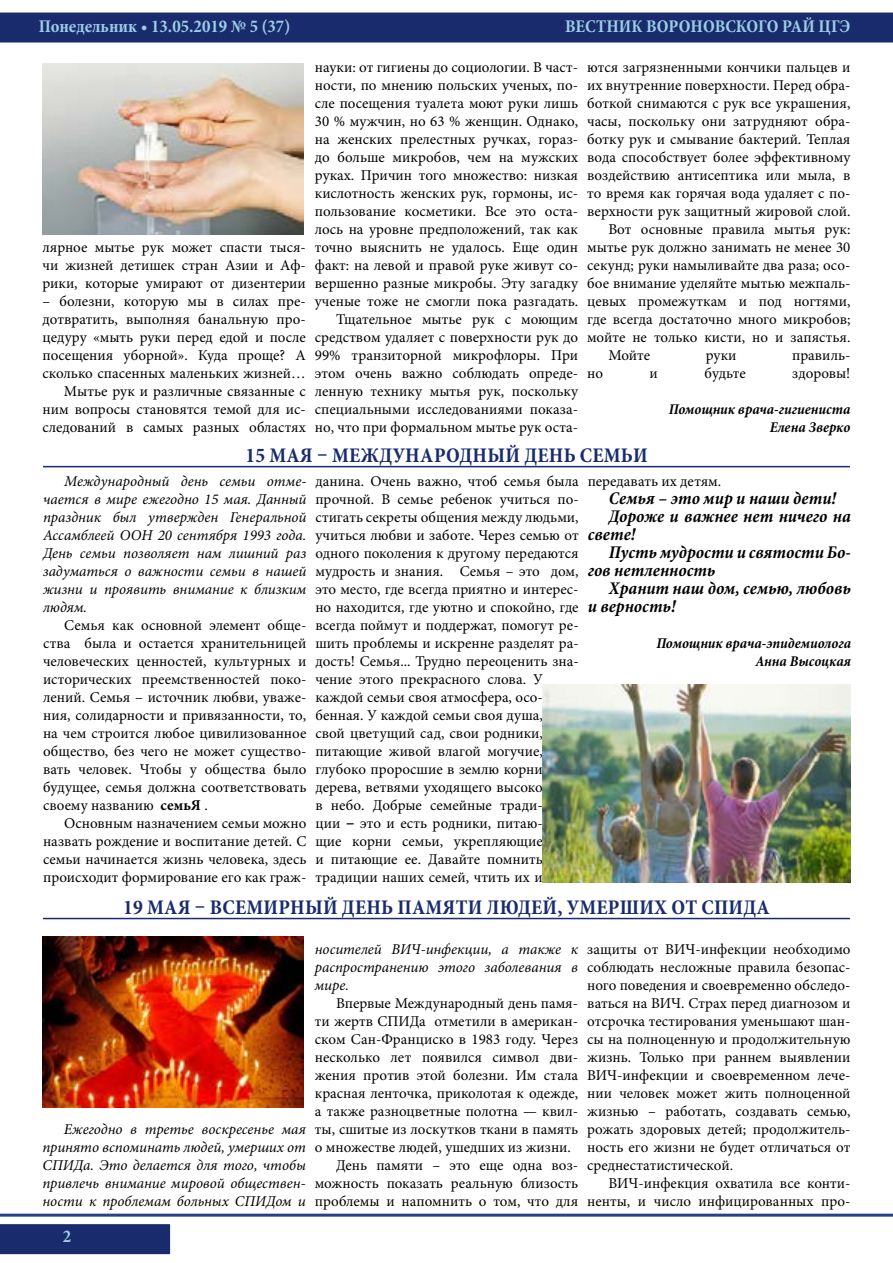
<style>
.page{position:relative;width:893px;height:1263px;background:#fff}
.page>*{position:absolute;margin:0;border:0;box-sizing:border-box;transform-origin:0 0}
.t1{font:700 condensed 21px "Minion Pro";letter-spacing:.01em;color:#192b6c}
.t2{font:italic 700 condensed 18px "Minion Pro";color:#000}
.t3{font:700 condensed 18px "Minion Pro";color:#9ccde4}
.t4{font:15px/18px "Minion Pro";color:#000;text-align:justify}
.t5{font:italic 15px/18px "Minion Pro";color:#000;text-align:justify}
.t6{font:italic 700 condensed 15px/18px "Minion Pro";color:#000;text-align:right}
.s1{font-weight:700}
.s2{font-weight:700;font-style:italic;font-stretch:condensed;font-size:18px}
</style>
<div class="page">
<div style="left:0;top:1224px;width:170px;height:30px;background:#192b6c"></div>
<div style="left:0;top:13px;width:893px;height:30px;background:#192b6c"></div>
<hr style="left:0;top:1214px;width:893px;height:3px;background:#25408f">
<hr style="left:43px;top:466px;width:807px;height:1px;background:#192b6c">
<img style="left:43px;top:63px;width:260px;height:171px">
<img style="left:543px;top:684px;width:307px;height:198px">
<hr style="left:43px;top:918px;width:807px;height:1px;background:#192b6c">
<img style="left:43px;top:936px;width:260px;height:171px">
<p class="t3" style="left:43px;top:13px;width:287px">ВЕСТНИК ВОРОНОВСКОГО РАЙ ЦГЭ</p>
<p class="t3" style="left:599px;top:14px;width:253px">Понедельник • 07.01.2019 № 1 (33)</p>
<p class="t3" style="left:39px;top:13px;width:253px">Понедельник • 13.05.2019 № 5 (37)</p>
<p class="t3" style="left:565px;top:13px;width:23px">ВЕСТНИК</p>
<p class="t3" style="left:646px;top:13px;width:24px">ВОРОНО</p>
<p class="t3" style="left:715px;top:13px;width:23px">ВСКОГО</p>
<p class="t3" style="left:782px;top:13px;width:12px">РАЙ</p>
<p class="t3" style="left:819px;top:13px;width:33px">ЦГЭ</p>
<p class="t4" style="left:43px;top:238px;width:265px">лярное мытье рук может спасти тыся&shy;чи жизней детишек стран Азии и Аф&shy;рики, которые умирают от дизентерии</p>
<p class="t4" style="left:43px;top:292px;width:265px;text-align:right">– болезни, которую мы в силах пре&shy;дотвратить, выполняя банальную про&shy;цедуру «мыть руки перед едой и после посещения уборной». Куда проще? А сколько спасенных маленьких жизней… Мытье рук и различные связанные с ним вопросы становятся темой для ис&shy;следований в самых разных областях</p>
<p class="t4" style="left:315px;top:58px;width:265px;text-align:right">науки: от гигиены до социологии. В част&shy;ности, по мнению польских ученых, по&shy;сле посещения туалета моют руки лишь 30 % мужчин, но 63 % женщин. Однако, на женских прелестных ручках, гораз&shy;до больше микробов, чем на мужских руках. Причин того множество: низкая кислотность женских рук, гормоны, ис&shy;пользование косметики. Все это оста&shy;лось на уровне предположений, так как точно выяснить не удалось. Еще один факт: на левой и правой руке живут со&shy;вершенно разные микробы. Эту загадку ученые тоже не смогли пока разгадать.<br>Тщательное мытье рук с моющим средством удаляет с поверхности рук до 99% транзиторной микрофлоры. При этом очень важно соблюдать опреде&shy;ленную технику мытья рук, поскольку специальными исследованиями показа&shy;но, что при формальном мытье рук оста-</p>
<p class="t4" style="left:587px;top:58px;width:265px">ются загрязненными кончики пальцев и</p>
<p class="t4" style="left:587px;top:76px;width:265px">их внутренние поверхности. Перед обра-</p>
<p class="t4" style="left:587px;top:94px;width:265px">боткой снимаются с рук все украшения,</p>
<p class="t4" style="left:587px;top:112px;width:265px">часы, поскольку они затрудняют обра-</p>
<p class="t4" style="left:587px;top:130px;width:265px">ботку рук и смывание бактерий. Теплая</p>
<p class="t4" style="left:587px;top:148px;width:265px">вода способствует более эффективному</p>
<p class="t4" style="left:587px;top:166px;width:265px">воздействию антисептика или мыла, в</p>
<p class="t4" style="left:587px;top:184px;width:265px">то время как горячая вода удаляет с по-</p>
<p class="t4" style="left:587px;top:202px;width:265px">верхности рук защитный жировой слой.</p>
<p class="t4" style="left:608px;top:220px;width:244px">Вот основные правила мытья рук:</p>
<p class="t4" style="left:587px;top:238px;width:265px">мытье рук должно занимать не менее 30</p>
<p class="t4" style="left:587px;top:256px;width:265px">секунд; руки намыливайте два раза; осо-</p>
<p class="t4" style="left:587px;top:274px;width:265px">бое внимание уделяйте мытью межпаль-</p>
<p class="t4" style="left:587px;top:292px;width:265px">цевых промежуткам и под ногтями,</p>
<p class="t4" style="left:587px;top:310px;width:265px">где всегда достаточно много микробов;</p>
<p class="t4" style="left:587px;top:328px;width:265px">мойте не только кисти, но и запястья.</p>
<p class="t4" style="left:608px;top:346px;width:43px">Мойте</p>
<p class="t4" style="left:706px;top:346px;width:32px">руки</p>
<p class="t4" style="left:792px;top:346px;width:60px">правиль-</p>
<p class="t4" style="left:587px;top:364px;width:17px">но</p>
<p class="t4" style="left:650px;top:364px;width:10px">и</p>
<p class="t4" style="left:704px;top:364px;width:43px">будьте</p>
<p class="t4" style="left:792px;top:364px;width:60px">здоровы!</p>
<p class="t6" style="left:669px;top:400px;width:183px">Помощник врача-гигиениста<br>Елена Зверко</p>
<h1 class="t1" style="left:245px;top:440px;width:404px">15 мая – Международный день семьи</h1>
<p class="t5" style="left:43px;top:472px;width:265px;text-indent:21px">Международный день семьи отме&shy;чается в мире ежегодно 15 мая. Данный праздник был утвержден Генеральной Ассамблеей ООН 20 сентября 1993 года.<br>День семьи позволяет нам лишний раз задуматься о важности семьи в нашей жизни и проявить внимание к близким людям.</p>
<p class="t4" style="left:43px;top:616px;width:265px;text-indent:21px">Семья как основной элемент обще&shy;ства была и остается хранительницей человеческих ценностей, культурных и исторических преемственностей поко&shy;лений. Семья – источник любви, уваже&shy;ния, солидарности и привязанности, то, на чем строится любое цивилизованное общество, без чего не может существо&shy;вать человек. Чтобы у общества было будущее, семья должна соответствовать своему названию <span class="s1">семьЯ</span> .</p>
<p class="t4" style="left:43px;top:814px;width:265px;text-indent:21px">Основным назначением семьи можно назвать рождение и воспитание детей. С семьи начинается жизнь человека, здесь происходит формирование его как граж-</p>
<p class="t4" style="left:315px;top:472px;width:265px;text-align:left">данина. Очень важно, чтоб семья была прочной. В семье ребенок учиться по&shy;стигать секреты общения между людьми, учиться любви и заботе. Через семью от одного поколения к другому передаются мудрость и знания. Семья – это дом, это место, где всегда приятно и интерес&shy;но находится, где уютно и спокойно, где всегда поймут и поддержат, помогут ре&shy;шить проблемы и искренне разделят ра&shy;дость! Семья... Трудно переоценить зна&shy;чение этого прекрасного слова. У каждой семьи своя атмосфера, осо&shy;бенная. У каждой семьи своя душа,<br>свой цветущий сад, свои родники, питающие живой влагой могучие, глубоко проросшие в землю корни дерева, ветвями уходящего высоко<br>в небо. Добрые семейные тради-<br>ции <span class="s2">–</span> это и есть родники, питаю-<br>щие корни семьи, укрепляющие<br>и питающие ее. Давайте помнить традиции наших семей, чтить их и</p>
<p class="t4" style="left:588px;top:472px;width:135px">передавать их детям.</p>
<p class="t2" style="left:609px;top:486px;width:229px">Семья – это мир и наши дети!</p>
<p class="t2" style="left:609px;top:504px;width:244px">Дороже и важнее нет ничего на</p>
<p class="t2" style="left:588px;top:522px;width:49px">свете!</p>
<p class="t2" style="left:609px;top:540px;width:244px">Пусть мудрости и святости Бо-</p>
<p class="t2" style="left:588px;top:558px;width:129px">гов нетленность</p>
<p class="t2" style="left:609px;top:576px;width:244px">Хранит наш дом, семью, любовь</p>
<p class="t2" style="left:588px;top:594px;width:89px">и верность!</p>
<p class="t6" style="left:656px;top:634px;width:196px">Помощник врача-эпидемиолога<br>Анна Высоцкая</p>
<h1 class="t1" style="left:123px;top:892px;width:648px">19 мая – Всемирный День памяти людей, умерших от СПИДа</h1>
<p class="t5" style="left:315px;top:940px;width:265px">носителей ВИЧ-инфекции, а также к распространению этого заболевания в мире.</p>
<p class="t4" style="left:336px;top:994px;width:244px">Впервые Международный день памя-</p>
<p class="t4" style="left:315px;top:1012px;width:265px">ти жертв СПИДа отметили в американ-</p>
<p class="t4" style="left:315px;top:1030px;width:265px">ском Сан-Франциско в 1983 году. Через</p>
<p class="t4" style="left:315px;top:1048px;width:265px">несколько лет появился символ дви-</p>
<p class="t4" style="left:315px;top:1066px;width:265px">жения против этой болезни. Им стала</p>
<p class="t4" style="left:315px;top:1084px;width:265px">красная ленточка, приколотая к одежде,</p>
<p class="t4" style="left:315px;top:1102px;width:265px">а также разноцветные полотна — квил-</p>
<p class="t4" style="left:315px;top:1120px;width:265px">ты, сшитые из лоскутков ткани в память</p>
<p class="t4" style="left:315px;top:1138px;width:258px">о множестве людей, ушедших из жизни.</p>
<p class="t4" style="left:336px;top:1156px;width:244px">День памяти – это еще одна воз-</p>
<p class="t4" style="left:315px;top:1174px;width:265px">можность показать реальную близость</p>
<p class="t4" style="left:315px;top:1192px;width:265px">проблемы и напомнить о том, что для</p>
<p class="t5" style="left:43px;top:1120px;width:265px;text-indent:21px">Ежегодно в третье воскресенье мая принято вспоминать людей, умерших от СПИДа. Это делается для того, чтобы привлечь внимание мировой обществен&shy;ности к проблемам больных СПИДом и</p>
<p class="t3" style="left:63px;top:1224px;width:10px">2</p>
<p class="t4" style="left:587px;top:940px;width:265px">защиты от ВИЧ-инфекции необходимо соблюдать несложные правила безопас&shy;ного поведения и своевременно обследо&shy;ваться на ВИЧ. Страх перед диагнозом и отсрочка тестирования уменьшают шан&shy;сы на полноценную и продолжительную жизнь. Только при раннем выявлении ВИЧ-инфекции и своевременном лече&shy;нии человек может жить полноценной жизнью – работать, создавать семью, рожать здоровых детей; продолжитель&shy;ность его жизни не будет отличаться от среднестатистической.</p>
<p class="t4" style="left:587px;top:1174px;width:265px;text-align:right">ВИЧ-инфекция охватила все конти&shy;ненты, и число инфицированных про-</p>
</div>
